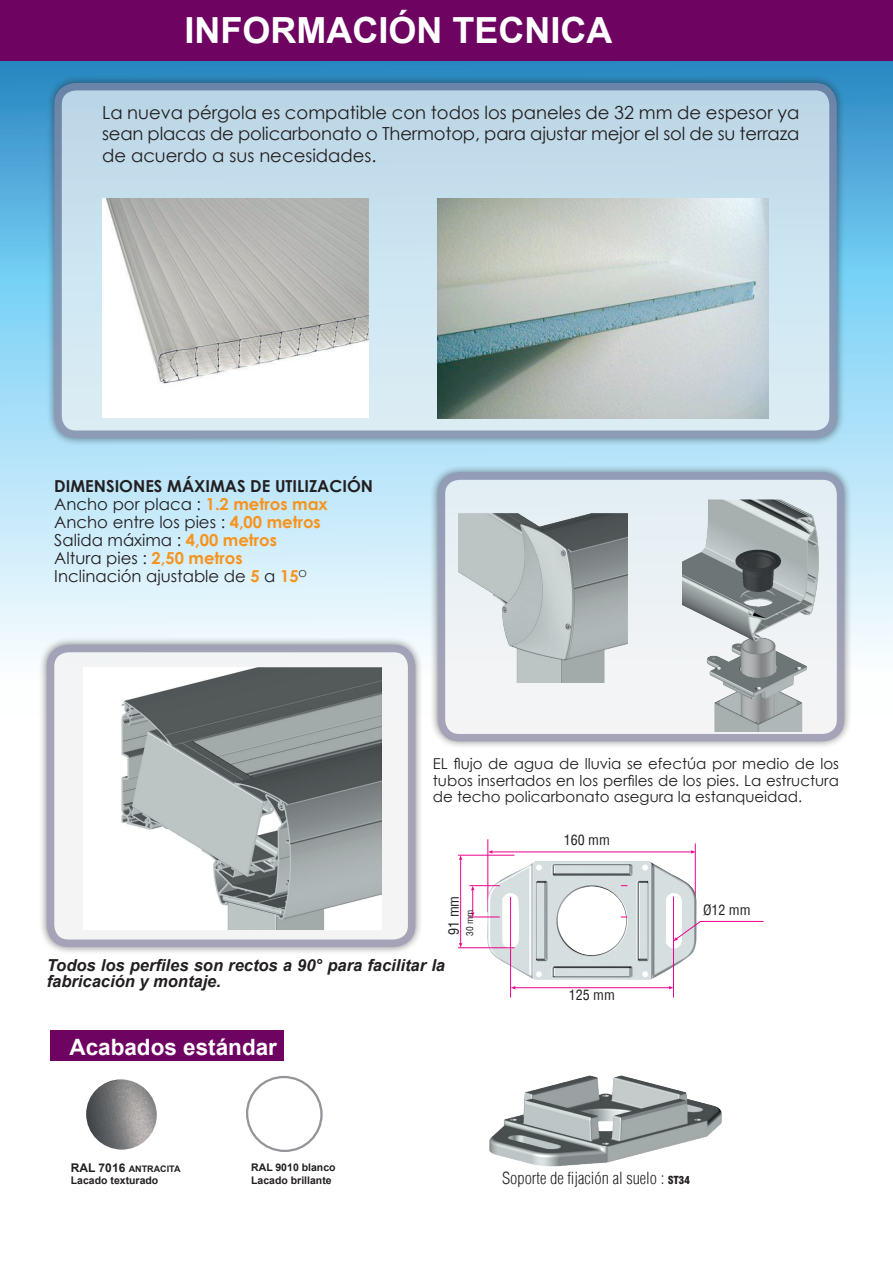
<style>
.page{position:relative;width:893px;height:1263px;background:#fff}
.page>*{position:absolute;margin:0;border:0;box-sizing:border-box;transform-origin:0 0}
.t1{font:700 36px "Arial";color:#fff}
.t2{font:700 22.5px "Arial";color:#fff}
.t3{font:18px/21.6px "Century Gothic";letter-spacing:-.01em;color:#231f20;text-align:justify}
.t4{font:16.5px/18px "Century Gothic";color:#231f20}
.t5{font:italic 700 16.5px/16.5px "Arial";color:#231f20}
.t6{font:16.35px "Switzerland Cond Light Plain";color:#231f20}
.t7{font:15px/16.5px "Century Gothic";color:#231f20;text-align:justify}
.t8{font:13.95px "Switzerland Condensed";color:#231f20}
.t9{font:700 10.5px/12.6px "Arial";color:#231f20}
.t10{font:9.3px "Switzerland Condensed";color:#231f20}
.t11{font:700 9px "Arial";color:#231f20}
.s1{font-weight:700}
.s2{font-weight:700;color:#f7931d}
.s3{font-size:12px}
.s4{font-family:"Switzerland Cond Black Plain";font-size:10.95px}
</style>
<div class="page">
<svg style="left:0;top:61px;width:893px;height:597px;background:#aad9f1"></svg>
<div style="left:50px;top:1030px;width:234px;height:30px;background:#6e0362"></div>
<img style="left:87px;top:1080px;width:69px;height:69px">
<div style="left:84px;top:1077px;width:75px;height:75px;border:2px solid #fff;border-radius:50%"></div>
<div style="left:246px;top:1076px;width:77px;height:76px;border:2px solid #939598;border-radius:50%"></div>
<div style="left:0;top:0;width:893px;height:61px;background:#6e0362"></div>
<div style="left:429px;top:464px;width:423px;height:286px;background:#231f20;opacity:.75"></div>
<div style="left:441px;top:476px;width:399px;height:262px;background:#f0f1f2;border-radius:18px"></div>
<div style="left:438px;top:472px;width:406px;height:269px;border:8px solid #82809d;border-radius:18px"></div>
<img style="left:458px;top:514px;width:169px;height:168px">
<img style="left:683px;top:499px;width:154px;height:232px">
<hr style="left:492px;top:852px;width:200px;height:1px;background:#ed028c">
<svg style="left:489px;top:850px;width:4px;height:4px"></svg>
<svg style="left:691px;top:850px;width:4px;height:4px"></svg>
<hr style="left:488px;top:839px;width:1px;height:73px;background:#ed028c">
<hr style="left:695px;top:843px;width:1px;height:60px;background:#ed028c">
<img style="left:486px;top:861px;width:211px;height:119px">
<hr style="left:458px;top:855px;width:56px;height:1px;background:#ed028c">
<hr style="left:458px;top:947px;width:56px;height:1px;background:#ed028c">
<hr style="left:460px;top:859px;width:1px;height:85px;background:#ed028c">
<svg style="left:459px;top:855px;width:3px;height:5px"></svg>
<hr style="left:673px;top:896px;width:1px;height:101px;background:#ed028c">
<hr style="left:510px;top:897px;width:1px;height:100px;background:#ed028c">
<hr style="left:468px;top:917px;width:32px;height:1px;background:#ed028c">
<hr style="left:514px;top:987px;width:156px;height:1px;background:#ed028c">
<svg style="left:511px;top:986px;width:5px;height:3px"></svg>
<svg style="left:674px;top:921px;width:90px;height:20px"></svg>
<hr style="left:469px;top:885px;width:31px;height:1px;background:#ed028c">
<svg style="left:471px;top:886px;width:3px;height:31px"></svg>
<img style="left:489px;top:1075px;width:233px;height:92px">
<div style="left:39px;top:636px;width:385px;height:319px;background:#231f20;opacity:.75"></div>
<div style="left:51px;top:648px;width:361px;height:295px;background:#f0f1f2;border-radius:18px"></div>
<div style="left:47px;top:645px;width:368px;height:302px;border:8px solid #82809d;border-radius:18px"></div>
<img style="left:84px;top:667px;width:297px;height:262px">
<div style="left:46px;top:75px;width:799px;height:371px;background:#231f20;opacity:.75"></div>
<div style="left:58px;top:87px;width:775px;height:347px;background:linear-gradient(to bottom,#bad7e8,#ddeff6);border-radius:18px"></div>
<div style="left:54px;top:83px;width:783px;height:355px;border:8px solid #82809d;border-radius:18px"></div>
<img style="left:102px;top:199px;width:267px;height:219px">
<img style="left:438px;top:199px;width:330px;height:219px">
<h1 class="t1" style="left:185px;top:5px;width:429px">INFORMACIÓN TECNICA</h1>
<p class="t3" style="left:102px;top:101px;width:699px">La nueva pérgola es compatible con todos los paneles de 32 mm de espesor ya sean placas de policarbonato o Thermotop, para ajustar mejor el sol de su terraza de acuerdo a sus necesidades.</p>
<p class="t4" style="left:54px;top:477px;width:320px"><span class="s1">DIMENSIONES MÁXIMAS DE UTILIZACIÓN<br></span>Ancho por placa : <span class="s2">1.2 metros max<br></span>Ancho entre los pies : <span class="s2">4,00 metros<br></span>Salida máxima : <span class="s2">4,00 metros<br></span>Altura pies : <span class="s2">2,50 metros<br></span>Inclinación ajustable de <span class="s2">5</span> a <span class="s2">15</span><sup>O</sup></p>
<p class="t7" style="left:433px;top:755px;width:408px">EL flujo de agua de lluvia se efectúa por medio de los tubos insertados en los perfiles de los pies. La estructura de techo policarbonato asegura la estanqueidad.</p>
<p class="t8" style="left:445px;top:935px;width:41px;rotate:-90deg">91 mm</p>
<p class="t10" style="left:464px;top:936px;width:28px;rotate:-90deg">30 mm</p>
<p class="t8" style="left:564px;top:831px;width:48px">160 mm</p>
<p class="t8" style="left:703px;top:901px;width:49px">Ø12 mm</p>
<p class="t5" style="left:47px;top:957px;width:400px">Todos los perfiles son rectos a 90° para facilitar la fabricación y montaje.</p>
<h2 class="t2" style="left:69px;top:1032px;width:209px">Acabados estándar</h2>
<p class="t11" style="left:71px;top:1162px;width:111px"><span class="s3">RAL 7016</span> ANTRACITA</p>
<p class="t9" style="left:71px;top:1174px;width:89px">Lacado texturado</p>
<p class="t9" style="left:251px;top:1161px;width:86px">RAL 9010 blanco<br>Lacado brillante</p>
<p class="t8" style="left:569px;top:986px;width:48px">125 mm</p>
<p class="t6" style="left:502px;top:1168px;width:189px">Soporte de fijación al suelo : <span class="s4">ST34</span></p>
</div>
